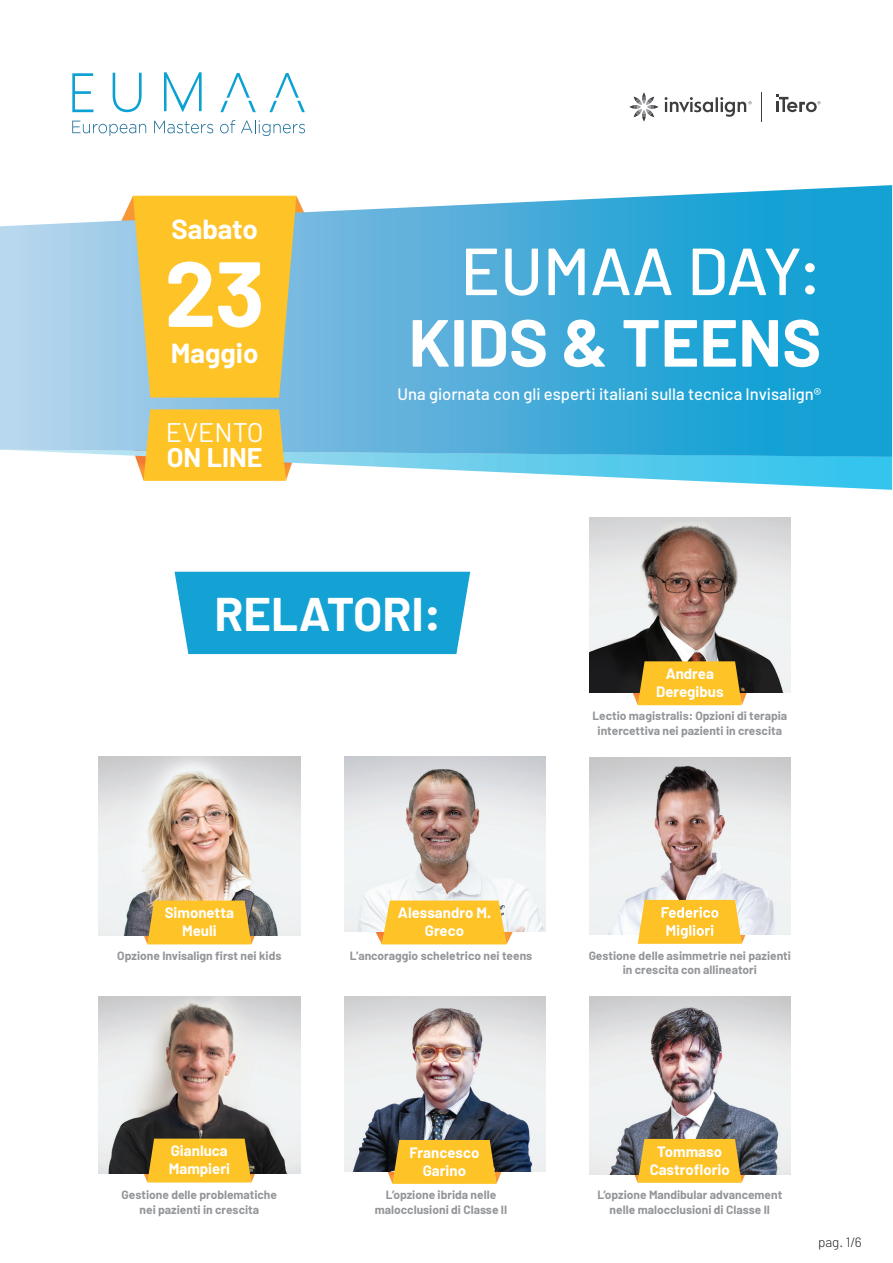
<style>
.page{position:relative;width:893px;height:1263px;background:#fff}
.page>*{position:absolute;margin:0;border:0;box-sizing:border-box;transform-origin:0 0}
.t1{font:700 92.25px "Barlow";color:#fff}
.t2{font:700 66.45px "Barlow";color:#fff}
.t3{font:500 66.45px "Barlow";color:#fff}
.t4{font:700 47.25px "Barlow";color:#fff}
.t5{font:700 27.6px "Barlow";color:#fff}
.t6{font:27px "Barlow";color:#fff}
.t7{font:700 27px "Barlow";color:#fff}
.t8{font:500 16.65px "Barlow";color:#fff}
.t9{font:700 15px/18px "Barlow";color:#fff;text-align:center}
.t10{font:300 13.5px "Barlow";color:#231f20}
.t11{font:700 12px/14.4px "Barlow";color:#939598;text-align:center}
</style>
<div class="page">
<img style="left:589px;top:517px;width:201px;height:175px">
<svg style="left:627px;top:661px;width:129px;height:44px;background:#d1a32d"></svg>
<svg style="left:0;top:185px;width:892px;height:224px;background:#5cb6de"></svg>
<svg style="left:72px;top:121px;width:74px;height:15px"></svg>
<svg style="left:154px;top:121px;width:59px;height:12px"></svg>
<svg style="left:220px;top:120px;width:15px;height:13px"></svg>
<svg style="left:241px;top:120px;width:64px;height:16px"></svg>
<svg style="left:72px;top:73px;width:21px;height:39px"></svg>
<svg style="left:113px;top:73px;width:29px;height:39px"></svg>
<svg style="left:164px;top:72px;width:38px;height:40px"></svg>
<svg style="left:220px;top:73px;width:36px;height:39px"></svg>
<svg style="left:269px;top:73px;width:36px;height:39px"></svg>
<svg style="left:118px;top:196px;width:192px;height:202px;background:#e4c353"></svg>
<svg style="left:0;top:409px;width:892px;height:81px"></svg>
<div style="left:175px;top:572px;width:295px;height:82px;background:#14a1d4"></div>
<hr style="left:761px;top:92px;width:1px;height:30px;background:#3e3e3f">
<svg style="left:629px;top:92px;width:29px;height:30px"></svg>
<svg style="left:665px;top:97px;width:87px;height:20px"></svg>
<svg style="left:776px;top:94px;width:44px;height:18px"></svg>
<img style="left:589px;top:757px;width:201px;height:178px">
<svg style="left:638px;top:900px;width:118px;height:44px;background:#facf60"></svg>
<img style="left:589px;top:996px;width:201px;height:179px">
<svg style="left:627px;top:1139px;width:129px;height:44px;background:#d8ac39"></svg>
<img style="left:99px;top:757px;width:201px;height:178px">
<svg style="left:137px;top:900px;width:128px;height:44px;background:#dfb13d"></svg>
<img style="left:99px;top:996px;width:201px;height:177px">
<svg style="left:137px;top:1138px;width:128px;height:44px;background:#cea12b"></svg>
<img style="left:344px;top:996px;width:201px;height:175px">
<svg style="left:382px;top:1140px;width:128px;height:44px;background:#d3a630"></svg>
<img style="left:344px;top:757px;width:201px;height:175px">
<svg style="left:369px;top:900px;width:154px;height:44px"></svg>
<h3 class="t5" style="left:172px;top:212px;width:88px">Sabato</h3>
<h1 class="t1" style="left:165px;top:236px;width:102px">23</h1>
<h3 class="t5" style="left:171px;top:336px;width:89px">Maggio</h3>
<h3 class="t6" style="left:166px;top:415px;width:99px">EVENTO</h3>
<h3 class="t7" style="left:167px;top:441px;width:97px">ON LINE</h3>
<h2 class="t3" style="left:461px;top:230px;width:362px">EUMAA DAY:</h2>
<h2 class="t2" style="left:409px;top:301px;width:414px">KIDS &amp; TEENS</h2>
<h3 class="t8" style="left:397px;top:384px;width:425px">Una giornata con gli esperti italiani sulla tecnica Invisalign®</h3>
<h3 class="t4" style="left:214px;top:585px;width:228px">RELATORI:</h3>
<p class="t9" style="left:656px;top:665px;width:69px">Andrea<br>Deregibus</p>
<p class="t11" style="left:592px;top:709px;width:196px">Lectio magistralis: Opzioni di terapia intercettiva nei pazienti in crescita</p>
<p class="t9" style="left:165px;top:904px;width:71px">Simonetta<br>Meuli</p>
<p class="t11" style="left:117px;top:948px;width:166px">Opzione Invisalign first nei kids</p>
<p class="t9" style="left:398px;top:904px;width:95px">Alessandro M.<br>Greco</p>
<p class="t11" style="left:350px;top:948px;width:184px">L’ancoraggio scheletrico nei teens</p>
<p class="t11" style="left:589px;top:948px;width:204px">Gestione delle asimmetrie nei pazienti in crescita con allineatori</p>
<p class="t9" style="left:169px;top:1142px;width:63px;text-align:left">Gianluca<br>Mampieri</p>
<p class="t9" style="left:410px;top:1143px;width:71px">Francesco<br>Garino</p>
<p class="t9" style="left:650px;top:1142px;width:82px">Tommaso<br>Castroflorio</p>
<p class="t11" style="left:122px;top:1188px;width:157px">Gestione delle problematiche nei pazienti in crescita</p>
<p class="t11" style="left:375px;top:1188px;width:134px">L’opzione ibrida nelle malocclusioni di Classe II</p>
<p class="t11" style="left:597px;top:1188px;width:186px">L’opzione Mandibular advancement nelle malocclusioni di Classe II</p>
<p class="t10" style="left:818px;top:1234px;width:45px">pag. 1/6</p>
</div>
